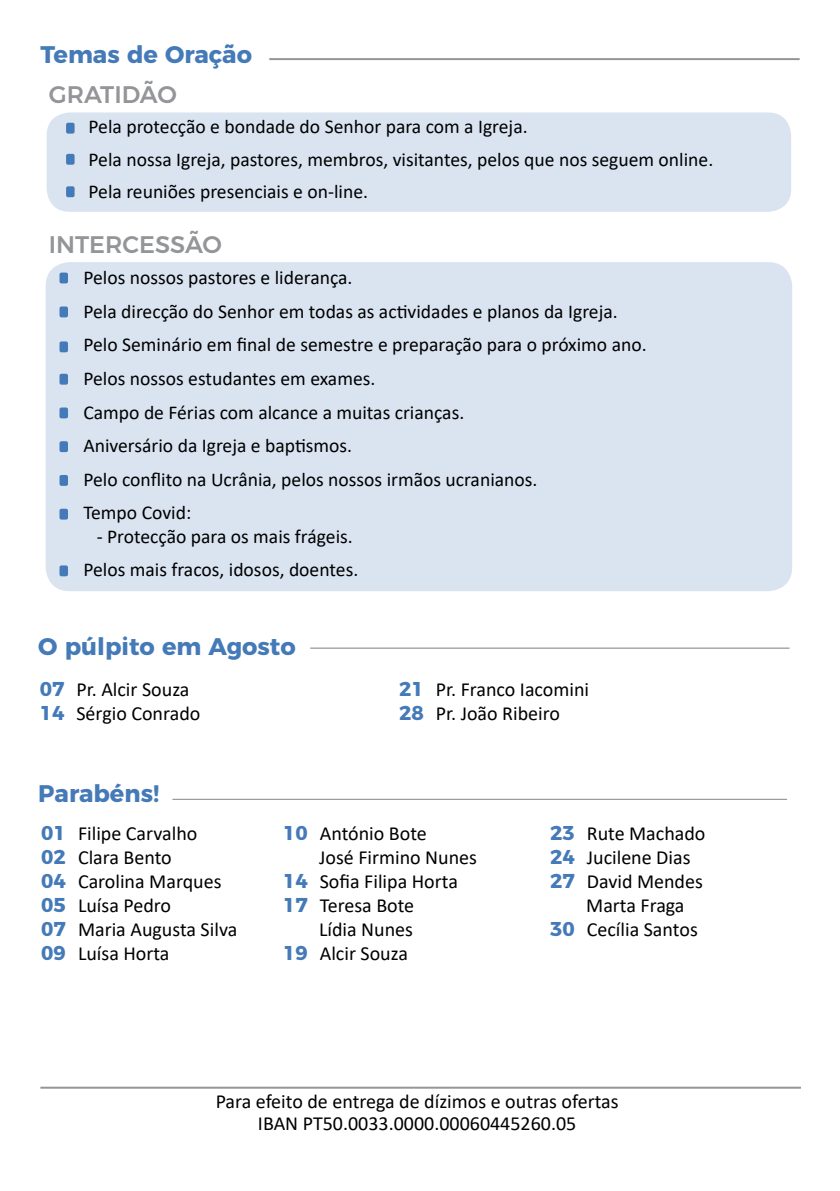
<style>
.page{position:relative;width:840px;height:1191px;background:#fff}
.page>*{position:absolute;margin:0;border:0;box-sizing:border-box;transform-origin:0 0}
.t1{font:700 24px "Montserrat";color:#457ab8}
.t2{font:500 24px "Montserrat";letter-spacing:-.02em;color:#939598}
.t3{font:20px/24px "Calibri";color:#000}
.t4{font:19.6px/33.6px "Calibri";color:#000}
.s1{font-family:"Montserrat";font-weight:700;color:#457ab8}
</style>
<div class="page">
<hr style="left:269px;top:58px;width:530px;height:2px;background:#939598">
<div style="left:46px;top:111px;width:745px;height:102px;background:#dae4f1;border-radius:24px"></div>
<div style="left:45px;top:110px;width:747px;height:104px;border:2px solid #fff;border-radius:24px"></div>
<div style="left:46px;top:262px;width:745px;height:329px;background:#dae4f1;border-radius:24px"></div>
<div style="left:66px;top:154px;width:9px;height:11px;background:#457ab8;border-radius:2px"></div>
<div style="left:66px;top:186px;width:9px;height:11px;background:#457ab8;border-radius:2px"></div>
<div style="left:59px;top:306px;width:9px;height:11px;background:#457ab8;border-radius:2px"></div>
<div style="left:59px;top:341px;width:9px;height:11px;background:#457ab8;border-radius:2px"></div>
<div style="left:59px;top:374px;width:9px;height:11px;background:#457ab8;border-radius:2px"></div>
<div style="left:59px;top:407px;width:9px;height:11px;background:#457ab8;border-radius:2px"></div>
<div style="left:59px;top:441px;width:9px;height:11px;background:#457ab8;border-radius:2px"></div>
<div style="left:59px;top:475px;width:9px;height:11px;background:#457ab8;border-radius:2px"></div>
<div style="left:59px;top:509px;width:9px;height:10px;background:#457ab8;border-radius:2px"></div>
<div style="left:59px;top:565px;width:9px;height:11px;background:#457ab8;border-radius:2px"></div>
<div style="left:66px;top:123px;width:9px;height:11px;background:#457ab8;border-radius:2px"></div>
<div style="left:59px;top:272px;width:9px;height:11px;background:#457ab8;border-radius:2px"></div>
<hr style="left:40px;top:1086px;width:760px;height:2px;background:#939598">
<p class="t1" style="left:40px;top:35px;width:213px">Temas de Oração</p>
<p class="t2" style="left:49px;top:75px;width:16px">GRATI</p>
<p class="t2" style="left:122px;top:75px;width:55px">DÃO</p>
<p class="t4" style="left:88px;top:110px;width:626px;line-height:32px">Pela protecção e bondade do Senhor para com a Igreja.<br>Pela nossa Igreja, pastores, membros, visitantes, pelos que nos seguem online.<br>Pela reuniões presenciais e on-line.</p>
<p class="t2" style="left:49px;top:225px;width:43px">INTERCESS</p>
<p class="t2" style="left:185px;top:225px;width:37px">ÃO</p>
<p class="t4" style="left:83px;top:261px;width:564px">Pelos nossos pastores e liderança.<br>Pela direcção do Senhor em todas as actividades e planos da Igreja.<br>Pelo Seminário em final de semestre e preparação para o próximo ano.<br>Pelos nossos estudantes em exames.<br>Campo de Férias com alcance a muitas crianças.<br>Aniversário da Igreja e baptismos.<br>Pelo conflito na Ucrânia, pelos nossos irmãos ucranianos.<br>Tempo Covid:</p>
<p class="t4" style="left:83px;top:519px;width:276px;text-align:center">- Protecção para os mais frágeis.<br>Pelos mais fracos, idosos, doentes.</p>
<p class="t1" style="left:38px;top:626px;width:259px">O púlpito em Agosto</p>
<p class="t3" style="left:40px;top:677px;width:162px"><span class="s1">07</span> Pr. Alcir Souza<br><span class="s1">14</span> Sérgio Conrado</p>
<p class="t3" style="left:399px;top:677px;width:191px"><span class="s1">21</span> Pr. Franco Iacomini<br><span class="s1">28</span> Pr. João Ribeiro</p>
<p class="t1" style="left:38px;top:773px;width:122px">Parabéns!</p>
<p class="t3" style="left:41px;top:821px;width:197px"><span class="s1">01</span> Filipe Carvalho<br><span class="s1">02</span> Clara Bento<br><span class="s1">04</span> Carolina Marques<br><span class="s1">05</span> Luísa Pedro<br><span class="s1">07</span> Maria Augusta Silva<br><span class="s1">09</span> Luísa Horta</p>
<p class="t3" style="left:283px;top:821px;width:145px"><span class="s1">10</span> António Bote</p>
<p class="t3" style="left:319px;top:845px;width:159px">José Firmino Nunes</p>
<p class="t3" style="left:283px;top:869px;width:176px"><span class="s1">14</span> Sofia Filipa Horta</p>
<p class="t3" style="left:283px;top:893px;width:133px"><span class="s1">17</span> Teresa Bote</p>
<p class="t3" style="left:319px;top:917px;width:95px">Lídia Nunes</p>
<p class="t3" style="left:283px;top:941px;width:126px"><span class="s1">19</span> Alcir Souza</p>
<p class="t3" style="left:549px;top:821px;width:157px"><span class="s1">23</span> Rute Machado</p>
<p class="t3" style="left:549px;top:845px;width:142px"><span class="s1">24</span> Jucilene Dias</p>
<p class="t3" style="left:549px;top:869px;width:154px"><span class="s1">27</span> David Mendes</p>
<p class="t3" style="left:586px;top:893px;width:100px">Marta Fraga</p>
<p class="t3" style="left:549px;top:917px;width:149px"><span class="s1">30</span> Cecília Santos</p>
<p class="t3" style="left:215px;top:1089px;width:404px;line-height:22px;text-align:center">Para efeito de entrega de dízimos e outras ofertas<br>IBAN PT50.0033.0000.00060445260.05</p>
</div>
